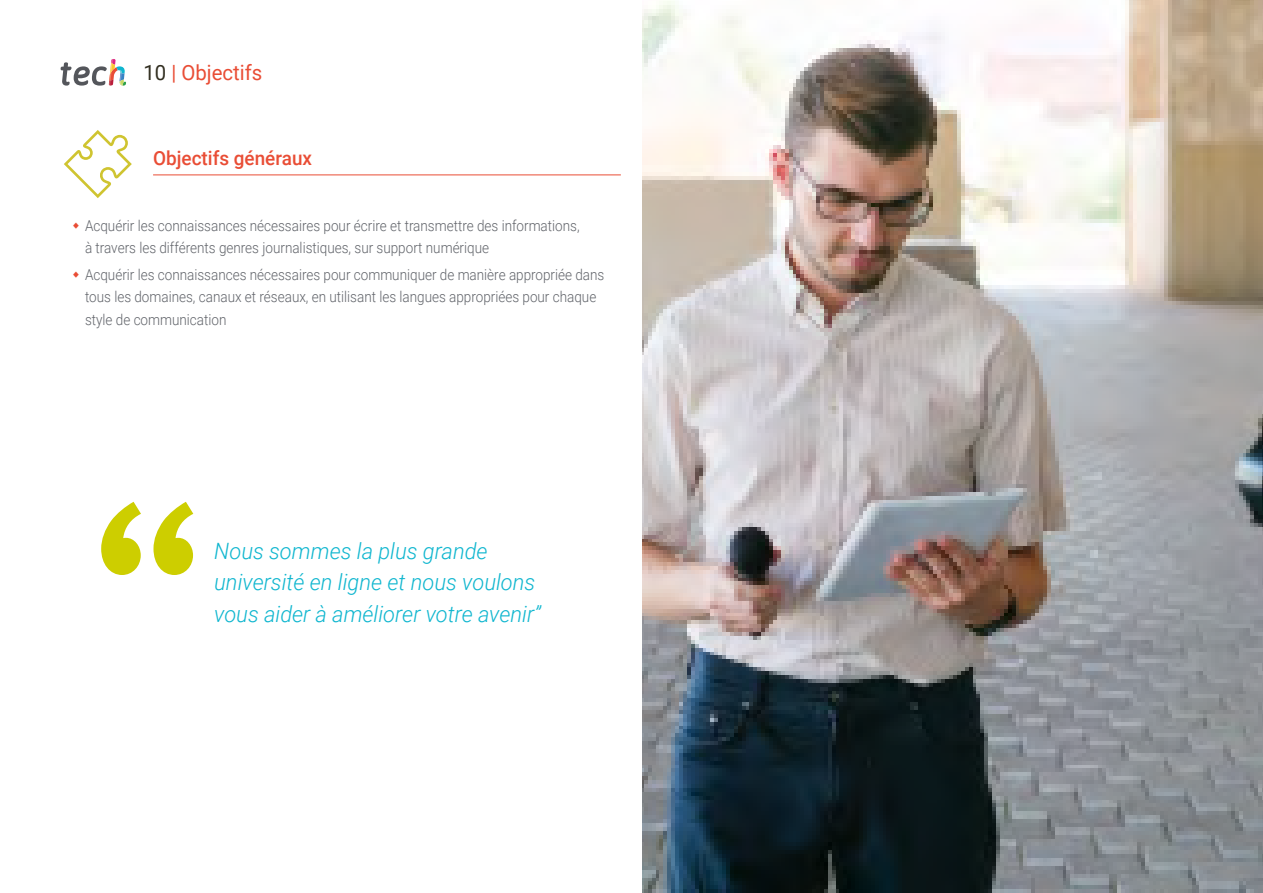
<style>
.page{position:relative;width:1263px;height:893px;background:#fff}
.page>*{position:absolute;margin:0;border:0;box-sizing:border-box;transform-origin:0 0}
.t1{font:italic 300 22.5px/31.5px "Roboto";color:#0fb6cf}
.t2{font:21px "Roboto";color:#e94d35}
.t3{font:500 19.5px "Roboto";color:#e94d35}
.t4{font:300 15px/22.5px "Roboto";color:#61646a;scale:.9 1}
.s1{color:#312e20}
</style>
<div class="page">
<svg style="left:64px;top:130px;width:68px;height:68px"></svg>
<svg style="left:61px;top:59px;width:65px;height:27px"></svg>
<img style="left:642px;top:0;width:621px;height:893px">
<hr style="left:153px;top:175px;width:468px;height:1px;background:#e94d35">
<svg style="left:101px;top:502px;width:92px;height:73px"></svg>
<h2 class="t2" style="left:144px;top:57px;width:120px"><span class="s1">10</span> | Objectifs</h2>
<h3 class="t3" style="left:153px;top:144px;width:160px">Objectifs généraux</h3>
<p class="t4" style="left:85px;top:213px;width:551px">Acquérir les connaissances nécessaires pour écrire et transmettre des informations, à travers les différents genres journalistiques, sur support numérique</p>
<p class="t4" style="left:85px;top:263px;width:579px">Acquérir les connaissances nécessaires pour communiquer de manière appropriée dans tous les domaines, canaux et réseaux, en utilisant les langues appropriées pour chaque style de communication</p>
<h1 class="t1" style="left:214px;top:534px;width:328px">Nous sommes la plus grande université en ligne et nous voulons vous aider à améliorer votre avenir”</h1>
</div>
